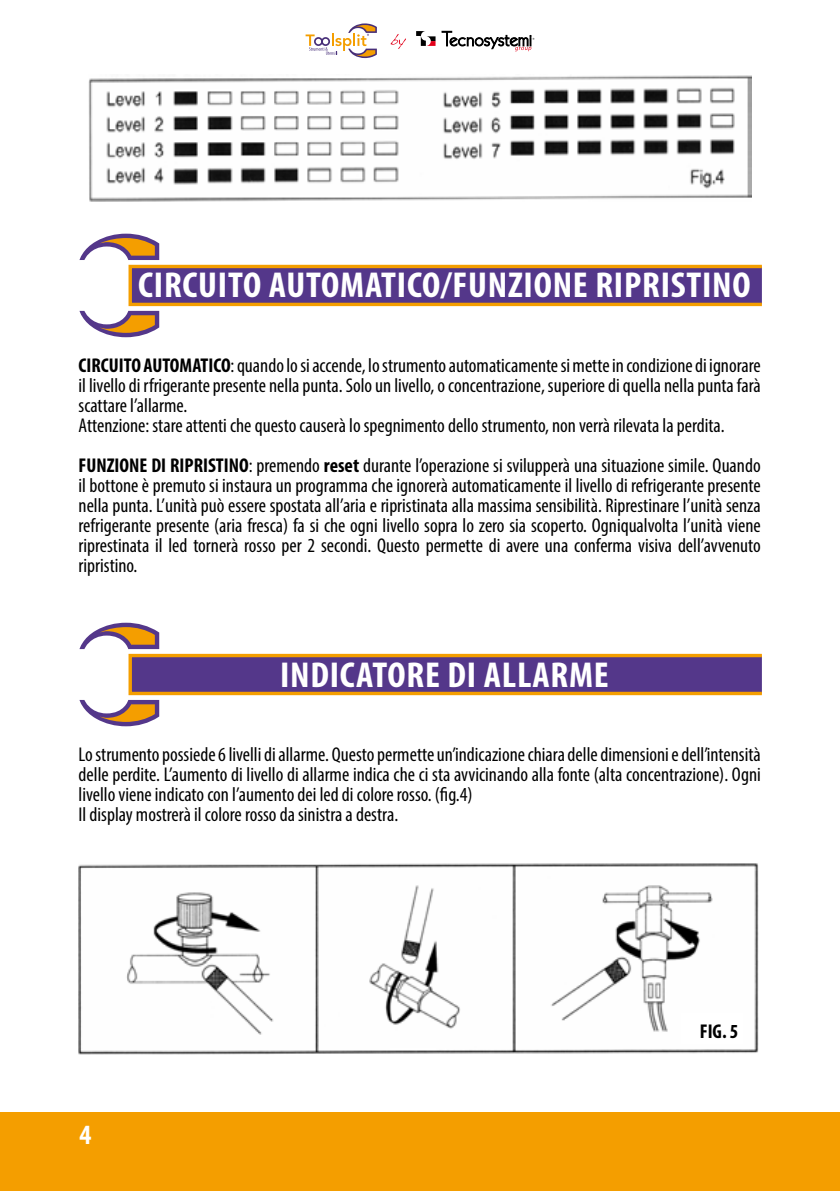
<style>
.page{position:relative;width:840px;height:1191px;background:#fff}
.page>*{position:absolute;margin:0;border:0;box-sizing:border-box;transform-origin:0 0}
.t1{font:700 condensed 36.2px "Myriad Pro";letter-spacing:.02em;color:#fff;scale:1.05 1}
.t2{font:700 condensed 28px "Myriad Pro";color:#fff}
.t3{font:condensed 20px/20px "Myriad Pro";color:#000}
.t4{font:700 condensed 20px "Myriad Pro";color:#000}
.s1{font-weight:700}
</style>
<div class="page">
<div style="left:0;top:1112px;width:839px;height:79px;background:#f49e00"></div>
<svg style="left:79px;top:234px;width:80px;height:26px"></svg>
<svg style="left:79px;top:311px;width:80px;height:26px"></svg>
<svg style="left:79px;top:622px;width:80px;height:27px"></svg>
<svg style="left:79px;top:700px;width:80px;height:26px"></svg>
<div style="left:128px;top:265px;width:635px;height:41px;background:#54378a;border:3px solid #f49e00"></div>
<div style="left:128px;top:654px;width:635px;height:41px;background:#54378a;border:3px solid #f49e00"></div>
<img style="left:88px;top:75px;width:662px;height:126px">
<img style="left:79px;top:863px;width:678px;height:191px">
<svg style="left:416px;top:31px;width:19px;height:15px"></svg>
<svg style="left:441px;top:31px;width:93px;height:20px"></svg>
<svg style="left:390px;top:34px;width:16px;height:15px"></svg>
<svg style="left:305px;top:24px;width:71px;height:34px"></svg>
<div style="left:680px;top:1013px;width:62px;height:30px;background:#fff"></div>
<h1 class="t1" style="left:138px;top:263px;width:584px">CIRCUITO AUTOMATICO/FUNZIONE RIPRISTINO</h1>
<p class="t3" style="left:79px;top:355px;width:683px"><span class="s1">CIRCUITO AUTOMATICO</span>: quando lo si accende, lo strumento automaticamente si mette in condizione di ignorare il livello di rfrigerante presente nella punta. Solo un livello, o concentrazione, superiore di quella nella punta farà scattare l’allarme.<br>Attenzione: stare attenti che questo causerà lo spegnimento dello strumento, non verrà rilevata la perdita.</p>
<p class="t3" style="left:79px;top:455px;width:683px;text-align:justify"><span class="s1">FUNZIONE DI RIPRISTINO</span>: premendo <span class="s1">reset</span> durante l’operazione si svilupperà una situazione simile. Quando il bottone è premuto si instaura un programma che ignorerà automaticamente il livello di refrigerante presente nella punta. L’unità può essere spostata all’aria e ripristinata alla massima sensibilità. Riprestinare l’unità senza refrigerante presente (aria fresca) fa si che ogni livello sopra lo zero sia scoperto. Ogniqualvolta l’unità viene riprestinata il led tornerà rosso per 2 secondi. Questo permette di avere una conferma visiva dell’avvenuto ripristino.</p>
<h1 class="t1" style="left:280px;top:652px;width:314px">INDICATORE DI ALLARME</h1>
<p class="t3" style="left:79px;top:744px;width:683px">Lo strumento possiede 6 livelli di allarme. Questo permette un’indicazione chiara delle dimensioni e dell’intensità delle perdite. L’aumento di livello di allarme indica che ci sta avvicinando alla fonte (alta concentrazione). Ogni livello viene indicato con l’aumento dei led di colore rosso. (fig.4)<br>Il display mostrerà il colore rosso da sinistra a destra.</p>
<h2 class="t2" style="left:79px;top:1117px;width:13px">4</h2>
<p class="t4" style="left:699px;top:1018px;width:40px">FIG. 5</p>
</div>
